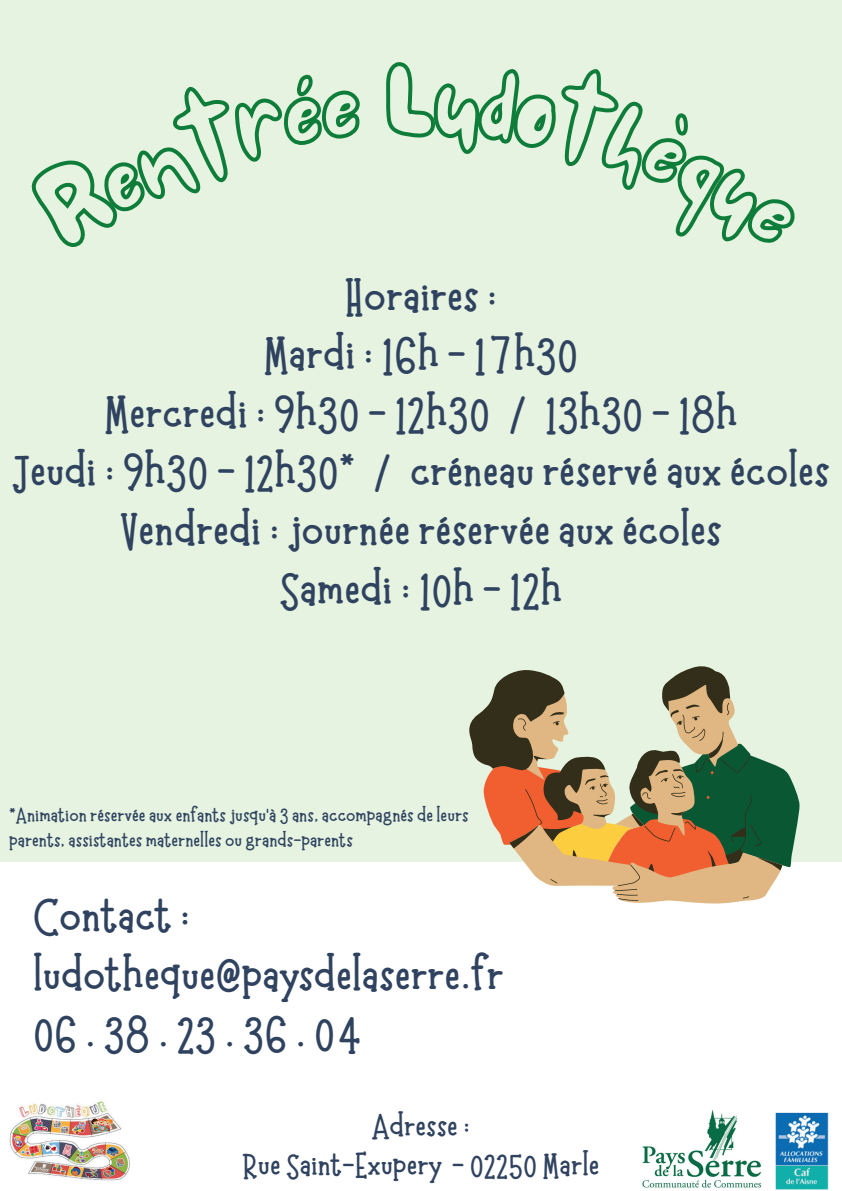
<style>
.page{position:relative;width:842px;height:1191px;background:#fff}
.page>*{position:absolute;margin:0;border:0;box-sizing:border-box;transform-origin:0 0}
.t1{font:700 50px/58.5px "Moonlight";color:#2f425f;text-align:center}
.t2{font:700 33.4px/39.6px "Moonlight";color:#2f425f;text-align:center}
.t3{font:700 21px/25.5px "Moonlight";color:#2f425f}
</style>
<div class="page">
<div style="left:0;top:0;width:842px;height:861px;background:#e5f3e0"></div>
<img style="left:642px;top:1110px;width:79px;height:78px">
<img style="left:721px;top:1112px;width:108px;height:78px">
<img style="left:9px;top:1101px;width:121px;height:80px">
<svg style="left:782px;top:768px;width:18px;height:100px"></svg>
<svg style="left:465px;top:666px;width:317px;height:234px"></svg>
<svg style="left:31px;top:74px;width:329px;height:173px"></svg>
<svg style="left:386px;top:62px;width:409px;height:181px"></svg>
<p class="t1" style="left:12px;top:267px;width:819px">Horaires :<br>Mardi : 16h - 17h30<br>Mercredi : 9h30 - 12h30 / 13h30 - 18h<br>Jeudi : 9h30 - 12h30* / créneau réservé aux écoles<br>Vendredi : journée réservée aux écoles<br>Samedi : 10h - 12h</p>
<p class="t3" style="left:9px;top:802px;width:461px">*Animation réservée aux enfants jusqu'à 3 ans, accompagnés de leurs parents, assistantes maternelles ou grands-parents</p>
<p class="t1" style="left:33px;top:887px;width:472px;text-align:left">Contact : ludotheque@paysdelaserre.fr<br>06 . 38 . 23 . 36 . 04</p>
<p class="t2" style="left:242px;top:1105px;width:359px">Adresse :<br>Rue Saint-Exupery - 02250 Marle</p>
</div>
